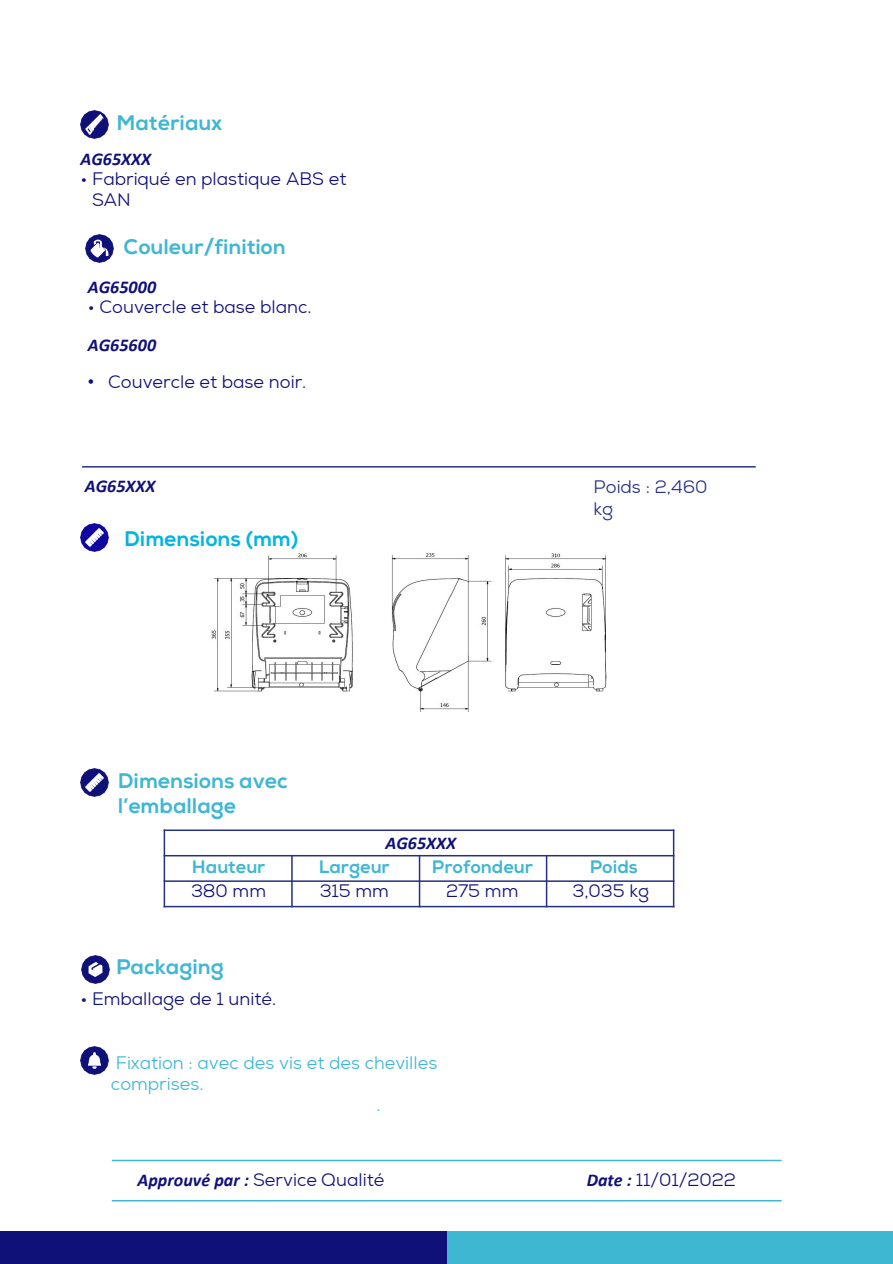
<style>
.page{position:relative;width:893px;height:1264px;background:#fff}
.page>*{position:absolute;margin:0;border:0;box-sizing:border-box;transform-origin:0 0}
.t1{font:800 21px/25.2px "Nexa";color:#3eb7d3}
.t2{font:800 21px "Nexa";color:#00b5e1}
.t3{font:18px/21px "Nexa";color:#101079}
.t4{font:18px/21px "Nexa";color:#3eb7d3}
.t5{font:italic 700 18px "Calibri";letter-spacing:.005em;color:#101079}
.t6{font:800 18px "Nexa";color:#3eb7d3}
.t7{font:18px/21.6px "Nexa";color:#253083}
.s1{font-family:"Arial"}
.s2{font-family:"Calibri";font-weight:700;font-style:italic}
</style>
<div class="page">
<div style="left:0;top:1231px;width:447px;height:32px;background:#101079"></div>
<div style="left:447px;top:1231px;width:445px;height:32px;background:#3eb7d3"></div>
<img style="left:85px;top:234px;width:28px;height:28px">
<img style="left:81px;top:523px;width:28px;height:29px">
<hr style="left:82px;top:466px;width:673px;height:1px;background:#253083">
<img style="left:211px;top:552px;width:396px;height:159px">
<img style="left:81px;top:768px;width:28px;height:28px">
<hr style="left:291px;top:854px;width:2px;height:53px;background:#253083">
<hr style="left:419px;top:854px;width:1px;height:53px;background:#253083">
<hr style="left:546px;top:854px;width:1px;height:53px;background:#253083">
<hr style="left:164px;top:854px;width:510px;height:2px;background:#253083">
<hr style="left:164px;top:880px;width:510px;height:1px;background:#253083">
<hr style="left:164px;top:829px;width:1px;height:78px;background:#253083">
<hr style="left:672px;top:829px;width:2px;height:78px;background:#253083">
<hr style="left:164px;top:829px;width:510px;height:1px;background:#253083">
<hr style="left:164px;top:905px;width:510px;height:2px;background:#253083">
<img style="left:82px;top:955px;width:28px;height:28px">
<img style="left:80px;top:1046px;width:28px;height:28px">
<hr style="left:112px;top:1199px;width:669px;height:2px;background:#3eb7d3">
<hr style="left:112px;top:1159px;width:669px;height:1px;background:#3eb7d3">
<img style="left:80px;top:111px;width:28px;height:28px">
<p class="t1" style="left:116px;top:111px;width:107px">Matériaux</p>
<p class="t5" style="left:80px;top:146px;width:72px">AG65XXX</p>
<p class="t3" style="left:92px;top:169px;width:256px;text-indent:-12px">• Fabriqué en plastique ABS et<br>SAN</p>
<p class="t1" style="left:124px;top:234px;width:164px">Couleur/finition</p>
<p class="t5" style="left:88px;top:274px;width:70px">AG65000</p>
<p class="t3" style="left:88px;top:297px;width:225px">• Couvercle et base blanc.</p>
<p class="t5" style="left:88px;top:332px;width:70px">AG65600</p>
<p class="t3" style="left:88px;top:372px;width:220px"><span class="s1">•</span> Couvercle et base noir.</p>
<p class="t5" style="left:85px;top:473px;width:72px">AG65XXX</p>
<p class="t7" style="left:593px;top:476px;width:115px">Poids : 2,460 kg</p>
<p class="t2" style="left:124px;top:526px;width:176px">Dimensions (mm)</p>
<p class="t1" style="left:118px;top:768px;width:171px">Dimensions avec l’emballage</p>
<p class="t5" style="left:385px;top:830px;width:72px">AG65XXX</p>
<p class="t6" style="left:192px;top:855px;width:75px">Hauteur</p>
<p class="t6" style="left:319px;top:855px;width:72px">Largeur</p>
<p class="t6" style="left:432px;top:855px;width:103px">Profondeur</p>
<p class="t6" style="left:589px;top:855px;width:50px">Poids</p>
<p class="t3" style="left:191px;top:880px;width:77px">380 mm</p>
<p class="t3" style="left:320px;top:880px;width:71px">315 mm</p>
<p class="t3" style="left:446px;top:880px;width:74px">275 mm</p>
<p class="t3" style="left:572px;top:880px;width:78px">3,035 kg</p>
<p class="t1" style="left:116px;top:954px;width:109px">Packaging</p>
<p class="t3" style="left:80px;top:988px;width:197px">• Emballage de 1 unité.</p>
<p class="t4" style="left:111px;top:1052px;width:328px">Fixation : avec des vis et des chevilles comprises.</p>
<p class="t4" style="left:376px;top:1094px;width:6px">.</p>
<p class="t3" style="left:137px;top:1169px;width:248px"><span class="s2">Approuvé par :</span> Service Qualité</p>
<p class="t3" style="left:586px;top:1169px;width:151px"><span class="s2">Date :</span> 11/01/2022</p>
</div>
